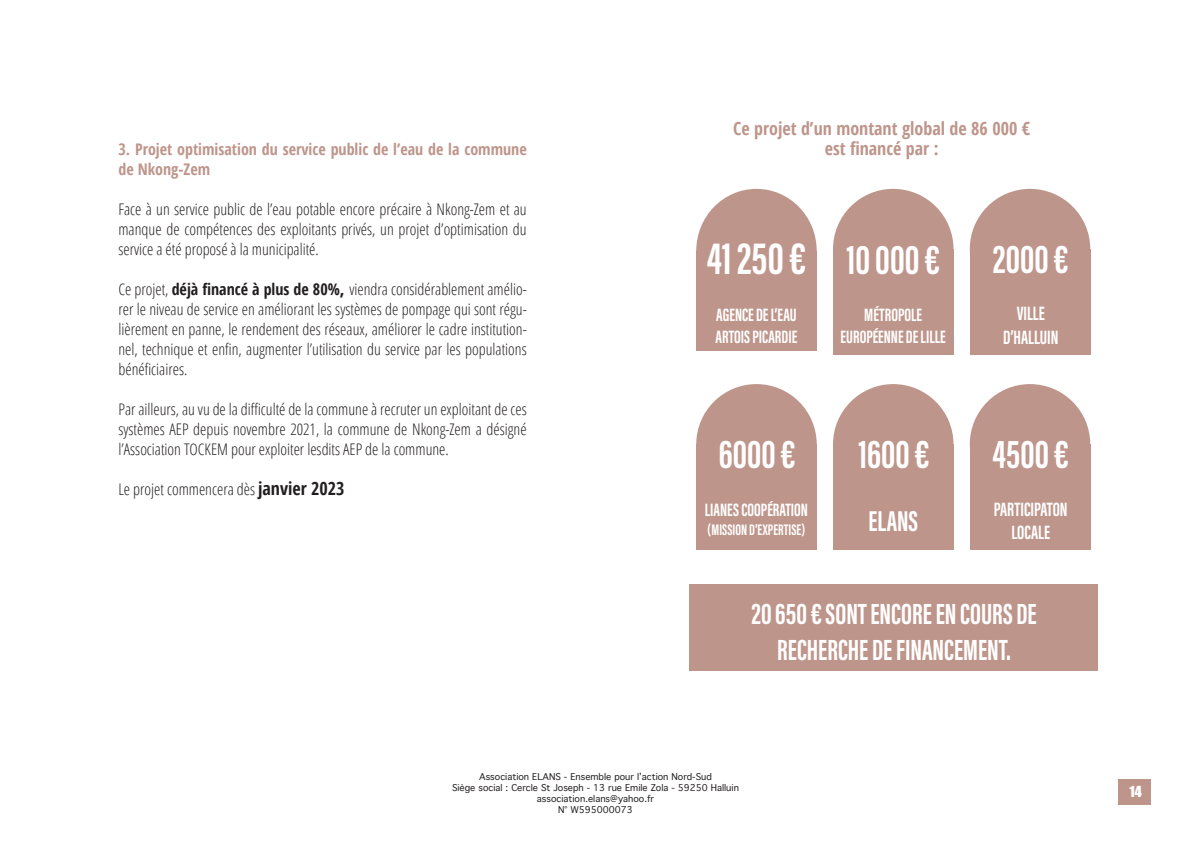
<style>
.page{position:relative;width:1191px;height:842px;background:#fff}
.page>*{position:absolute;margin:0;border:0;box-sizing:border-box;transform-origin:0 0}
.t1{font:700 45.4px "Acumin Pro Extra Cond";color:#fff;scale:.94 1}
.t2{font:700 41.6px "Acumin Pro Extra Cond";color:#fff;scale:.94 1}
.t3{font:700 40.3px "Acumin Pro Extra Cond";color:#fff;scale:.94 1}
.t4{font:700 30px/36px "Acumin Pro Extra Cond";color:#fff;text-align:center;scale:.94 1}
.t5{font:700 29.5px "Acumin Pro Extra Cond";color:#fff;scale:.94 1}
.t6{font:700 19.9px/23.9px "Acumin Pro Extra Cond";color:#fff;text-align:center;scale:.94 1}
.t7{font:700 18.4px "Acumin Pro Extra Cond";color:#fff;scale:.94 1}
.t8{font:700 18px/20px "Open Sans Condensed";color:#be958b;text-align:center}
.t9{font:300 16px/20px "Open Sans Condensed";color:#231f20;text-align:justify}
.t10{font:700 16px/20px "Open Sans Condensed";color:#be958b}
.t11{font:700 15.8px "Acumin Pro Extra Cond";color:#fff;scale:.94 1}
.t12{font:14px "Impact";color:#fff}
.t13{font:300 9px/10.8px "Thonburi";color:#231f20;text-align:center}
.s1{font-weight:700}
.s2{font-weight:700;font-size:18px}
</style>
<div class="page">
<div style="left:1118px;top:779px;width:33px;height:26px;background:#be958b"></div>
<div style="left:696px;top:251px;width:120px;height:100px;background:#be958b"></div>
<div style="left:696px;top:189px;width:120px;height:124px;background:#be958b;border-radius:50%"></div>
<div style="left:833px;top:249px;width:120px;height:105px;background:#be958b"></div>
<div style="left:833px;top:189px;width:120px;height:120px;background:#be958b;border-radius:50%"></div>
<div style="left:969px;top:249px;width:121px;height:105px;background:#be958b"></div>
<div style="left:969px;top:189px;width:121px;height:120px;background:#be958b;border-radius:50%"></div>
<div style="left:696px;top:444px;width:120px;height:105px;background:#be958b"></div>
<div style="left:696px;top:384px;width:120px;height:120px;background:#be958b;border-radius:50%"></div>
<div style="left:833px;top:444px;width:120px;height:105px;background:#be958b"></div>
<div style="left:833px;top:384px;width:120px;height:120px;background:#be958b;border-radius:50%"></div>
<div style="left:969px;top:444px;width:121px;height:105px;background:#be958b"></div>
<div style="left:969px;top:384px;width:121px;height:120px;background:#be958b;border-radius:50%"></div>
<div style="left:689px;top:584px;width:408px;height:87px;background:#be958b"></div>
<p class="t10" style="left:118px;top:139px;width:410px">3. Projet optimisation du service public de l’eau de la commune de Nkong-Zem</p>
<p class="t9" style="left:118px;top:199px;width:410px">Face à un service public de l’eau potable encore précaire à Nkong-Zem et au manque de compétences des exploitants privés, un projet d’optimisation du service a été proposé à la municipalité.</p>
<p class="t9" style="left:118px;top:279px;width:410px">Ce projet, <span class="s1">déjà financé à plus de 80%</span><span class="s2">,</span> viendra considérablement amélio&shy;rer le niveau de service en améliorant les systèmes de pompage qui sont régu&shy;lièrement en panne, le rendement des réseaux, améliorer le cadre institution&shy;nel, technique et enfin, augmenter l’utilisation du service par les populations bénéficiaires.</p>
<p class="t9" style="left:118px;top:399px;width:410px">Par ailleurs, au vu de la difficulté de la commune à recruter un exploitant de ces systèmes AEP depuis novembre 2021, la commune de Nkong-Zem a désigné l’Association TOCKEM pour exploiter lesdits AEP de la commune.</p>
<p class="t9" style="left:118px;top:479px;width:228px">Le projet commencera dès <span class="s2">janvier 2023</span></p>
<p class="t8" style="left:733px;top:118px;width:298px">Ce projet d’un montant global de 86 000 € est financé par :</p>
<p class="t1" style="left:706px;top:231px;width:107px">41 250 €</p>
<p class="t2" style="left:846px;top:235px;width:101px">10 000 €</p>
<p class="t3" style="left:993px;top:235px;width:82px">2000 €</p>
<p class="t7" style="left:716px;top:303px;width:87px">AGENCE DE L’EAU</p>
<p class="t7" style="left:715px;top:325px;width:88px">ARTOIS PICARDIE</p>
<p class="t7" style="left:864px;top:303px;width:63px">MÉTROPOLE</p>
<p class="t7" style="left:840px;top:325px;width:113px">EUROPÉENNE DE LILLE</p>
<p class="t6" style="left:1016px;top:301px;width:31px">VILLE</p>
<p class="t6" style="left:1003px;top:325px;width:61px">D’HALLUIN</p>
<p class="t3" style="left:719px;top:430px;width:83px">6000 €</p>
<p class="t3" style="left:858px;top:430px;width:77px">1600 €</p>
<p class="t3" style="left:992px;top:430px;width:83px">4500 €</p>
<p class="t7" style="left:705px;top:498px;width:111px">LIANES COOPÉRATION</p>
<p class="t11" style="left:707px;top:520px;width:105px">(MISSION D’EXPERTISE)</p>
<p class="t5" style="left:868px;top:503px;width:54px">ELANS</p>
<p class="t6" style="left:994px;top:497px;width:80px">PARTICIPATON<br>LOCALE</p>
<p class="t4" style="left:751px;top:595px;width:305px">20 650 € SONT ENCORE EN COURS DE<br>RECHERCHE DE FINANCEMENT.</p>
<p class="t13" style="left:452px;top:772px;width:288px">Association ELANS - Ensemble pour l’action Nord-Sud<br>Siège social : Cercle St Joseph - 13 rue Emile Zola - 59250 Halluin association.elans@yahoo.fr<br>N° W595000073</p>
<p class="t12" style="left:1129px;top:781px;width:14px">14</p>
</div>
